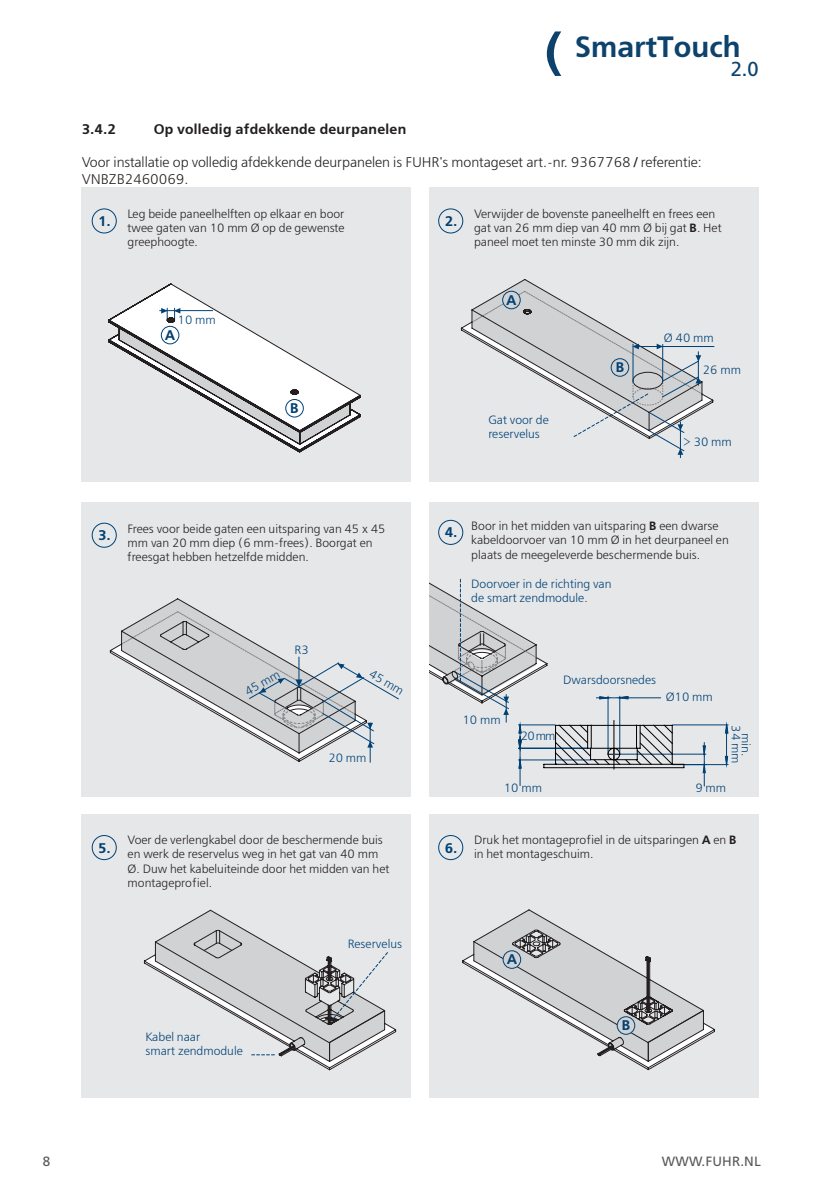
<style>
.page{position:relative;width:840px;height:1191px;background:#fff}
.page>*{position:absolute;margin:0;border:0;box-sizing:border-box;transform-origin:0 0}
.t1{font:600 29.4px "Free Set";color:#0c426b}
.t2{font:20.2px "Free Set";color:#0c426b}
.t3{font:300 14px/16.8px "Free Set";letter-spacing:-.005em;color:#231f20}
.t4{font:600 14px "Free Set";letter-spacing:.02em;color:#231f20}
.t5{font:600 14px "Free Set";color:#004175}
.t6{font:13.4px "Free Set";letter-spacing:.01em;color:#57585a}
.t7{font:300 12px/14.4px "Free Set";color:#231f20}
.t8{font:300 12px/14px "Free Set";color:#004175}
.s1{font-weight:400}
.s2{font-weight:600}
</style>
<div class="page">
<svg style="left:546px;top:31px;width:15px;height:45px"></svg>
<div style="left:82px;top:187px;width:328px;height:295px;background:#e6e7e9"></div>
<div style="left:429px;top:187px;width:328px;height:295px;background:#e6e7e9"></div>
<div style="left:82px;top:502px;width:328px;height:295px;background:#e6e7e9"></div>
<div style="left:82px;top:814px;width:328px;height:283px;background:#e6e7e9"></div>
<div style="left:429px;top:814px;width:328px;height:283px;background:#e6e7e9"></div>
<hr style="left:369px;top:723px;width:1px;height:39px;background:#004175">
<hr style="left:679px;top:422px;width:1px;height:35px;background:#004175">
<hr style="left:637px;top:346px;width:76px;height:1px;background:#004175">
<svg style="left:462px;top:909px;width:252px;height:161px"></svg>
<svg style="left:144px;top:909px;width:252px;height:161px"></svg>
<div style="left:92px;top:209px;width:24px;height:24px;border:1px solid #004175;border-radius:50%"></div>
<div style="left:92px;top:523px;width:24px;height:24px;border:1px solid #004175;border-radius:50%"></div>
<div style="left:92px;top:835px;width:24px;height:25px;border:1px solid #004175;border-radius:50%"></div>
<div style="left:438px;top:209px;width:25px;height:24px;border:1px solid #004175;border-radius:50%"></div>
<div style="left:438px;top:835px;width:25px;height:25px;border:1px solid #004175;border-radius:50%"></div>
<svg style="left:109px;top:284px;width:251px;height:168px"></svg>
<svg style="left:461px;top:279px;width:251px;height:176px"></svg>
<svg style="left:110px;top:598px;width:289px;height:163px"></svg>
<div style="left:610px;top:358px;width:18px;height:18px;border:1px solid #004175;border-radius:50%"></div>
<div style="left:502px;top:291px;width:18px;height:18px;background:#d1d2d4;border-radius:50%"></div>
<div style="left:502px;top:291px;width:18px;height:18px;border:1px solid #004175;border-radius:50%"></div>
<svg style="left:617px;top:1016px;width:17px;height:18px"></svg>
<div style="left:616px;top:1016px;width:18px;height:18px;border:1px solid #004175;border-radius:50%"></div>
<div style="left:621px;top:1019px;width:9px;height:11px;background:#d1d2d4"></div>
<div style="left:503px;top:950px;width:17px;height:18px;background:#d1d2d4;border-radius:50%"></div>
<div style="left:502px;top:950px;width:18px;height:18px;border:1px solid #004175;border-radius:50%"></div>
<div style="left:429px;top:502px;width:328px;height:295px;background:#e6e7e9"></div>
<div style="left:438px;top:520px;width:25px;height:24px;border:1px solid #004175;border-radius:50%"></div>
<svg style="left:429px;top:578px;width:299px;height:208px"></svg>
<h1 class="t1" style="left:575px;top:29px;width:167px">SmartTouch</h1>
<h2 class="t2" style="left:730px;top:57px;width:29px">2.0</h2>
<p class="t4" style="left:82px;top:120px;width:36px">3.4.2</p>
<p class="t4" style="left:154px;top:120px;width:254px">Op volledig afdekkende deurpanelen</p>
<p class="t3" style="left:82px;top:154px;width:621px">Voor installatie op volledig afdekkende deurpanelen is FUHR's montageset art.-nr. 9367768 <span class="s1">/</span> referentie:<br>VNBZB2460069.</p>
<p class="t5" style="left:98px;top:213px;width:14px">1.</p>
<p class="t7" style="left:128px;top:206px;width:218px;text-align:justify">Leg beide paneelhelften op elkaar en boor twee gaten van 10 mm Ø op de gewenste greephoogte.</p>
<p class="t5" style="left:444px;top:213px;width:14px">2.</p>
<p class="t7" style="left:474px;top:206px;width:249px">Verwijder de bovenste paneelhelft en frees een gat van 26 mm diep van 40 mm Ø bij gat <span class="s2">B</span>. Het paneel moet ten minste 30 mm dik zijn.</p>
<p class="t5" style="left:506px;top:291px;width:12px">A</p>
<p class="t8" style="left:177px;top:313px;width:40px">10 mm</p>
<p class="t5" style="left:165px;top:326px;width:12px">A</p>
<p class="t5" style="left:615px;top:359px;width:10px">B</p>
<p class="t8" style="left:663px;top:331px;width:51px">Ø 40 mm</p>
<p class="t8" style="left:702px;top:363px;width:40px">26 mm</p>
<p class="t5" style="left:290px;top:399px;width:10px">B</p>
<p class="t8" style="left:488px;top:413px;width:62px">Gat voor de reservelus</p>
<p class="t8" style="left:682px;top:435px;width:50px">&gt; 30 mm</p>
<p class="t5" style="left:98px;top:527px;width:14px">3.</p>
<p class="t7" style="left:128px;top:521px;width:259px">Frees voor beide gaten een uitsparing van 45 x 45 mm van 20 mm diep (6 mm-frees). Boorgat en freesgat hebben hetzelfde midden.</p>
<p class="t5" style="left:444px;top:524px;width:14px">4.</p>
<p class="t7" style="left:471px;top:518px;width:259px">Boor in het midden van uitsparing <span class="s2">B</span> een dwarse kabeldoorvoer van 10 mm Ø in het deurpaneel en plaats de meegeleverde beschermende buis.</p>
<p class="t8" style="left:471px;top:576px;width:142px">Doorvoer in de richting van de smart zendmodule.</p>
<p class="t8" style="left:294px;top:643px;width:16px">R3</p>
<p class="t8" style="left:242px;top:686px;width:40px;rotate:-30deg">45 mm</p>
<p class="t8" style="left:373px;top:667px;width:40px;rotate:31deg">45 mm</p>
<p class="t8" style="left:563px;top:673px;width:94px">Dwarsdoorsnedes</p>
<p class="t8" style="left:665px;top:690px;width:49px">Ø10 mm</p>
<p class="t8" style="left:462px;top:713px;width:40px">10 mm</p>
<p class="t8" style="left:328px;top:751px;width:40px">20 mm</p>
<p class="t8" style="left:520px;top:728px;width:36px">20 mm</p>
<p class="t8" style="left:750px;top:725px;width:40px;line-height:10px;text-align:center;rotate:90deg">min.<br>34 mm</p>
<p class="t8" style="left:503px;top:781px;width:40px">10 mm</p>
<p class="t8" style="left:695px;top:780px;width:32px">9 mm</p>
<p class="t5" style="left:98px;top:839px;width:14px">5.</p>
<p class="t7" style="left:128px;top:832px;width:263px">Voer de verlengkabel door de beschermende buis en werk de reservelus weg in het gat van 40 mm Ø. Duw het kabeluiteinde door het midden van het montageprofiel.</p>
<p class="t5" style="left:444px;top:839px;width:14px">6.</p>
<p class="t7" style="left:474px;top:832px;width:264px">Druk het montageprofiel in de uitsparingen <span class="s2">A</span> en <span class="s2">B </span>in het montageschuim.</p>
<p class="t8" style="left:348px;top:937px;width:56px">Reservelus</p>
<p class="t5" style="left:506px;top:950px;width:12px">A</p>
<p class="t5" style="left:621px;top:1016px;width:10px">B</p>
<p class="t8" style="left:145px;top:1030px;width:99px">Kabel naar<br>smart zendmodule</p>
<p class="t6" style="left:43px;top:1153px;width:9px">8</p>
<p class="t6" style="left:661px;top:1153px;width:100px">WWW.FUHR.NL</p>
</div>
